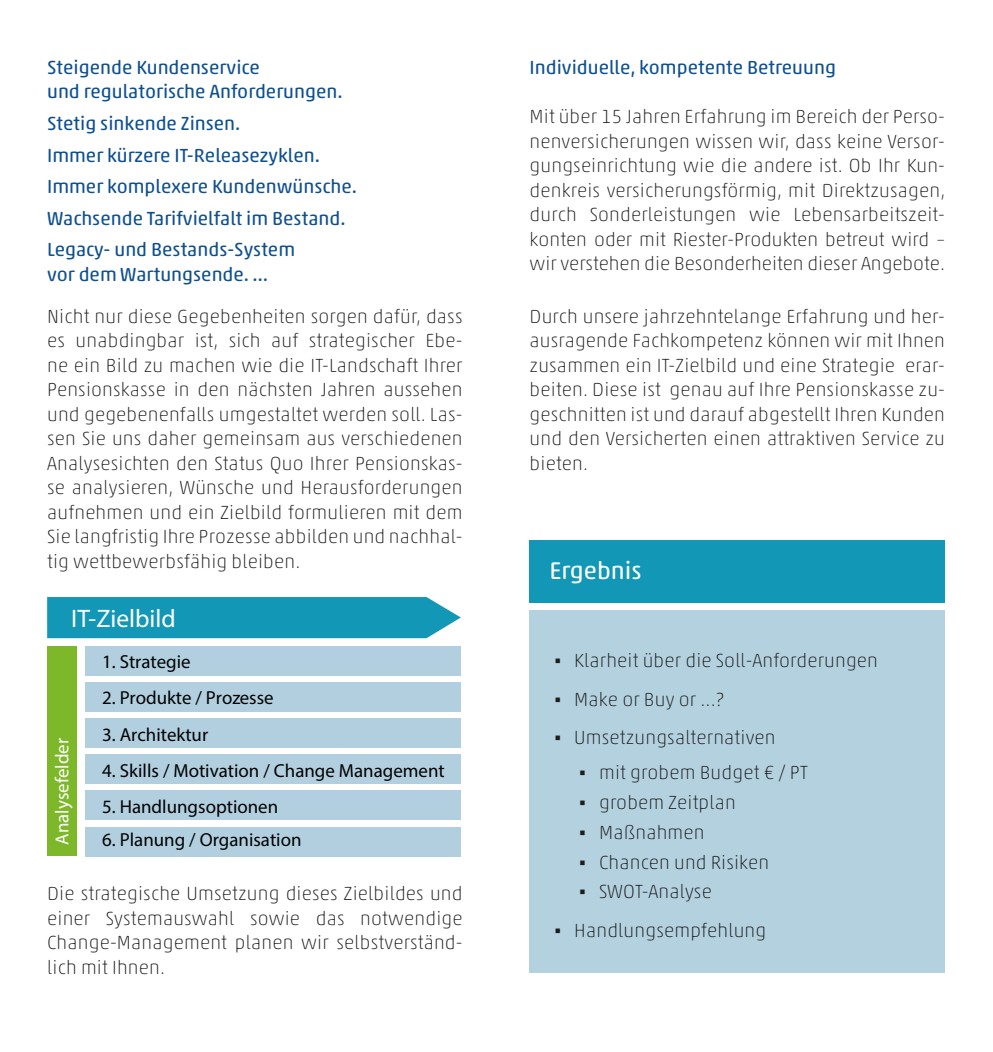
<style>
.page{position:relative;width:993px;height:1052px;background:#fff}
.page>*{position:absolute;margin:0;border:0;box-sizing:border-box;transform-origin:0 0}
.t1{font:25.38px "Myriad Pro";color:#fff}
.t2{font:24.5px "Akko Rounded Std";color:#fff}
.t3{font:100 19.25px/24.5px "Akko Rounded Pro";letter-spacing:.01em;color:#1d1d1b;text-align:justify}
.t4{font:19.25px "Akko Rounded Std";color:#0f508f}
.t5{font:18.9px "Myriad Pro";color:#020203}
.t6{font:18.9px "Myriad Pro";color:#fff}
.s1{font-family:"Calibri";font-weight:400}
</style>
<div class="page">
<div style="left:529px;top:611px;width:415px;height:362px;background:#b4d1e0"></div>
<div style="left:529px;top:540px;width:415px;height:62px;background:#1397b6"></div>
<div style="left:47px;top:597px;width:413px;height:41px;background:#1397b6"></div>
<div style="left:47px;top:647px;width:29px;height:209px;background:#7db82a"></div>
<div style="left:85px;top:647px;width:375px;height:29px;background:#b1cfde"></div>
<div style="left:85px;top:683px;width:375px;height:29px;background:#b1cfde"></div>
<div style="left:85px;top:719px;width:375px;height:29px;background:#b1cfde"></div>
<div style="left:85px;top:755px;width:375px;height:29px;background:#b1cfde"></div>
<div style="left:85px;top:791px;width:375px;height:29px;background:#b1cfde"></div>
<div style="left:85px;top:827px;width:375px;height:29px;background:#b1cfde"></div>
<p class="t4" style="left:47px;top:56px;width:214px">Steigende Kundenservice</p>
<p class="t4" style="left:47px;top:80px;width:297px">und regulatorische Anforderungen.</p>
<p class="t4" style="left:47px;top:112px;width:195px">Stetig sinkende Zinsen.</p>
<p class="t4" style="left:47px;top:143px;width:274px">Immer kürzere IT-Releasezyklen.</p>
<p class="t4" style="left:47px;top:175px;width:311px">Immer komplexere Kundenwünsche.</p>
<p class="t4" style="left:47px;top:206px;width:300px">Wachsende Tarifvielfalt im Bestand.</p>
<p class="t4" style="left:47px;top:238px;width:249px">Legacy- und Bestands-System</p>
<p class="t4" style="left:47px;top:262px;width:222px">vor dem Wartungsende. …</p>
<p class="t3" style="left:47px;top:304px;width:417px">Nicht nur diese Gegebenheiten sorgen dafür, dass es unabdingbar ist, sich auf strategischer Ebe&shy;ne ein Bild zu machen wie die IT-Landschaft Ihrer Pensionskasse in den nächsten Jahren aussehen und gegebenenfalls umgestaltet werden soll. Las&shy;sen Sie uns daher gemeinsam aus verschiedenen Analysesichten den Status Quo Ihrer Pensionskas&shy;se analysieren, Wünsche und Herausforderungen aufnehmen und ein Zielbild formulieren mit dem Sie langfristig Ihre Prozesse abbilden und nachhal&shy;tig wettbewerbsfähig bleiben.</p>
<h1 class="t1" style="left:71px;top:602px;width:106px">IT-Zielbild</h1>
<p class="t5" style="left:102px;top:650px;width:90px">1. Strategie</p>
<p class="t5" style="left:102px;top:686px;width:173px">2. Produkte / Prozesse</p>
<p class="t5" style="left:102px;top:723px;width:107px">3. Architektur</p>
<p class="t5" style="left:102px;top:759px;width:344px">4. Skills / Motivation / Change Management</p>
<p class="t5" style="left:102px;top:795px;width:177px">5. Handlungsoptionen</p>
<p class="t6" style="left:50px;top:845px;width:108px;rotate:-90deg">Analysefelder</p>
<p class="t5" style="left:102px;top:828px;width:201px">6. Planung / Organisation</p>
<p class="t3" style="left:47px;top:881px;width:417px">Die strategische Umsetzung dieses Zielbildes und einer Systemauswahl sowie das notwendige Change-Management planen wir selbstverständ&shy;lich mit Ihnen.</p>
<p class="t4" style="left:529px;top:56px;width:308px">Individuelle, kompetente Betreuung</p>
<p class="t3" style="left:529px;top:104px;width:417px">Mit über 15 Jahren Erfahrung im Bereich der Perso&shy;nenversicherungen wissen wir, dass keine Versor&shy;gungseinrichtung wie die andere ist. Ob Ihr Kun&shy;denkreis versicherungsförmig, mit Direktzusagen, durch Sonderleistungen wie Lebensarbeitszeit&shy;konten oder mit Riester-Produkten betreut wird – wir verstehen die Besonderheiten dieser Angebote.</p>
<p class="t3" style="left:529px;top:304px;width:417px">Durch unsere jahrzehntelange Erfahrung und her&shy;ausragende Fachkompetenz können wir mit Ihnen zusammen ein IT-Zielbild und eine Strategie erar&shy;beiten. Diese ist genau auf Ihre Pensionskasse zu&shy;geschnitten ist und darauf abgestellt Ihren Kunden und den Versicherten einen attraktiven Service zu bieten.</p>
<p class="t2" style="left:549px;top:556px;width:94px">Ergebnis</p>
<p class="t3" style="left:554px;top:648px;width:325px"><span class="s1">▪</span> Klarheit über die Soll-Anforderungen</p>
<p class="t3" style="left:554px;top:687px;width:171px"><span class="s1">▪</span> Make or Buy or ...?</p>
<p class="t3" style="left:554px;top:725px;width:223px"><span class="s1">▪</span> Umsetzungsalternativen</p>
<p class="t3" style="left:579px;top:760px;width:230px"><span class="s1">▪</span> mit grobem Budget € / PT</p>
<p class="t3" style="left:579px;top:790px;width:158px"><span class="s1">▪</span> grobem Zeitplan</p>
<p class="t3" style="left:579px;top:820px;width:127px"><span class="s1">▪</span> Maßnahmen</p>
<p class="t3" style="left:579px;top:849px;width:191px"><span class="s1">▪</span> Chancen und Risiken</p>
<p class="t3" style="left:579px;top:879px;width:134px"><span class="s1">▪</span> SWOT-Analyse</p>
<p class="t3" style="left:554px;top:918px;width:213px"><span class="s1">▪</span> Handlungsempfehlung</p>
</div>
